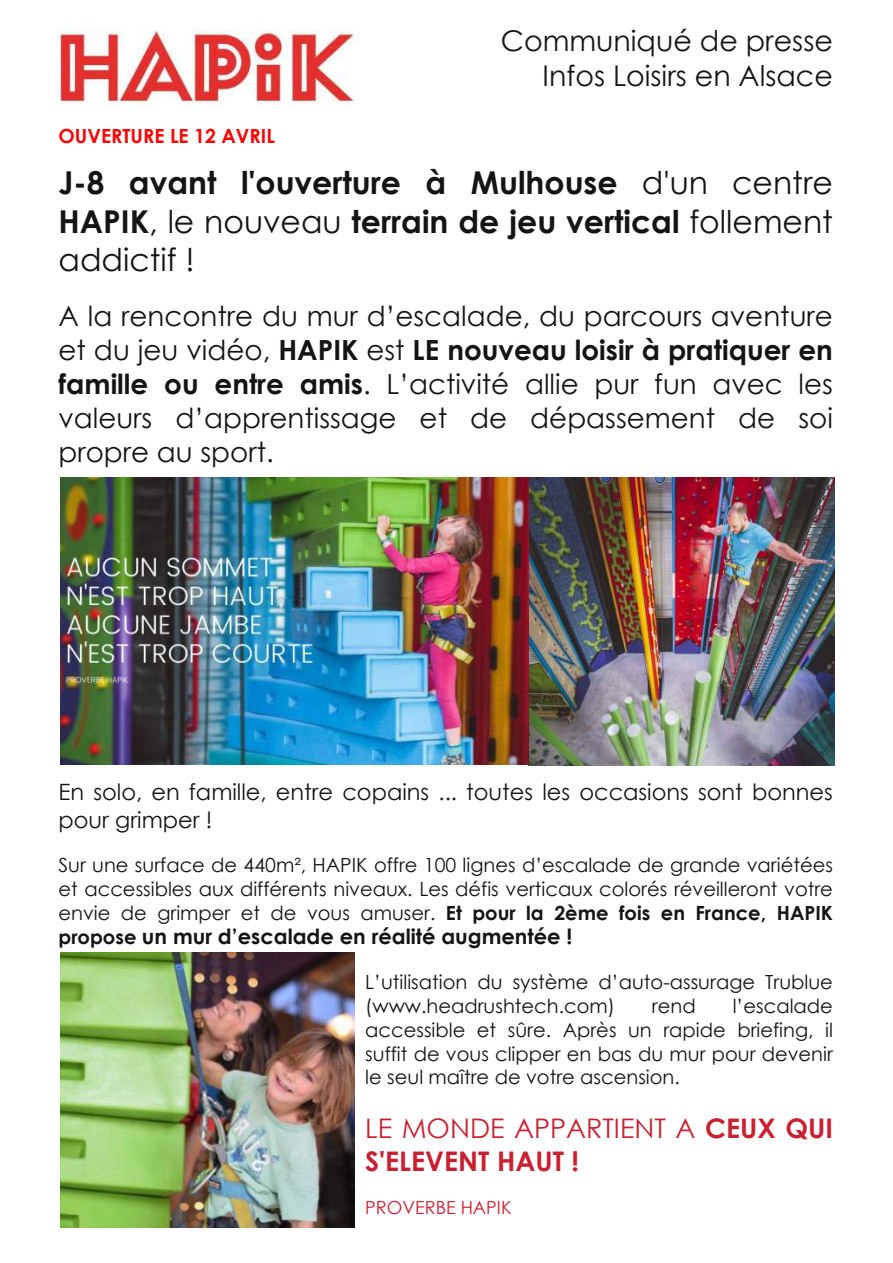
<style>
.page{position:relative;width:893px;height:1263px;background:#fff}
.page>*{position:absolute;margin:0;border:0;box-sizing:border-box;transform-origin:0 0}
.t1{font:700 31.5px/38.5px "Century Gothic";color:#161413;text-align:justify}
.t2{font:28.5px/35px "Century Gothic";color:#161413;text-align:right}
.t3{font:27.75px/34px "Century Gothic";color:#161413;text-align:justify}
.t4{font:700 27px/33.2px "Century Gothic";color:#ca1f30}
.t5{font:22.5px/27.6px "Century Gothic";color:#161413}
.t6{font:700 21px "Century Gothic";color:#161413}
.t7{font:19.5px/23.9px "Century Gothic";color:#161413;text-align:justify}
.t8{font:700 19.5px "Century Gothic";color:#f00}
.t9{font:18px "Century Gothic";color:#ca1f30}
.s1{font-weight:400}
.s2{font-weight:700}
.s3{font-size:19.5px}
</style>
<div class="page">
<img style="left:56px;top:30px;width:303px;height:76px">
<img style="left:60px;top:477px;width:774px;height:288px">
<img style="left:60px;top:953px;width:294px;height:274px">
<p class="t8" style="left:58px;top:124px;width:218px">OUVERTURE LE 12 AVRIL</p>
<h2 class="t2" style="left:501px;top:23px;width:333px">Communiqué de presse<br>Infos Loisirs en Alsace</h2>
<h1 class="t1" style="left:58px;top:162px;width:776px">J-8 avant l'ouverture à Mulhouse <span class="s1">d'un centre </span>HAPIK<span class="s1">, le nouveau</span> terrain de jeu vertical <span class="s1">follement addictif !</span></h1>
<h3 class="t3" style="left:58px;top:298px;width:776px">A la rencontre du mur d’escalade, du parcours aventure et du jeu vidéo, <span class="s2">HAPIK</span> est <span class="s2">LE nouveau loisir à pratiquer en famille ou entre amis</span>. L’activité allie pur fun avec les valeurs d’apprentissage et de dépassement de soi propre au sport.</h3>
<p class="t5" style="left:59px;top:778px;width:776px">En solo, en famille, entre copains ... toutes les occasions sont bonnes pour grimper !</p>
<p class="t7" style="left:58px;top:853px;width:776px">Sur une surface de 440m², HAPIK offre 100 lignes d’escalade de grande variétées et accessibles aux différents niveaux. Les défis verticaux colorés réveilleront votre envie de grimper et de vous amuser. <span class="s2">Et pour la 2ème fois en France, HAPIK</span></p>
<p class="t6" style="left:59px;top:923px;width:515px"><span class="s3">propose</span> un mur d’escalade en réalité augmentée !</p>
<p class="t7" style="left:365px;top:969px;width:469px">L’utilisation du système d’auto-assurage Trublue (www.headrushtech.com)</p>
<p class="t7" style="left:365px;top:993px;width:469px;text-indent:367px">l’escalade accessible et sûre. Après un rapide briefing, il suffit de vous clipper en bas du mur pour devenir le seul maître de votre ascension.</p>
<h3 class="t4" style="left:365px;top:1111px;width:469px"><span class="s1">LE MONDE APPARTIENT A</span> CEUX QUI<br>S'ELEVENT HAUT !</h3>
<p class="t9" style="left:365px;top:1196px;width:148px">PROVERBE HAPIK</p>
<p class="t7" style="left:652px;top:993px;width:45px">rend</p>
</div>
